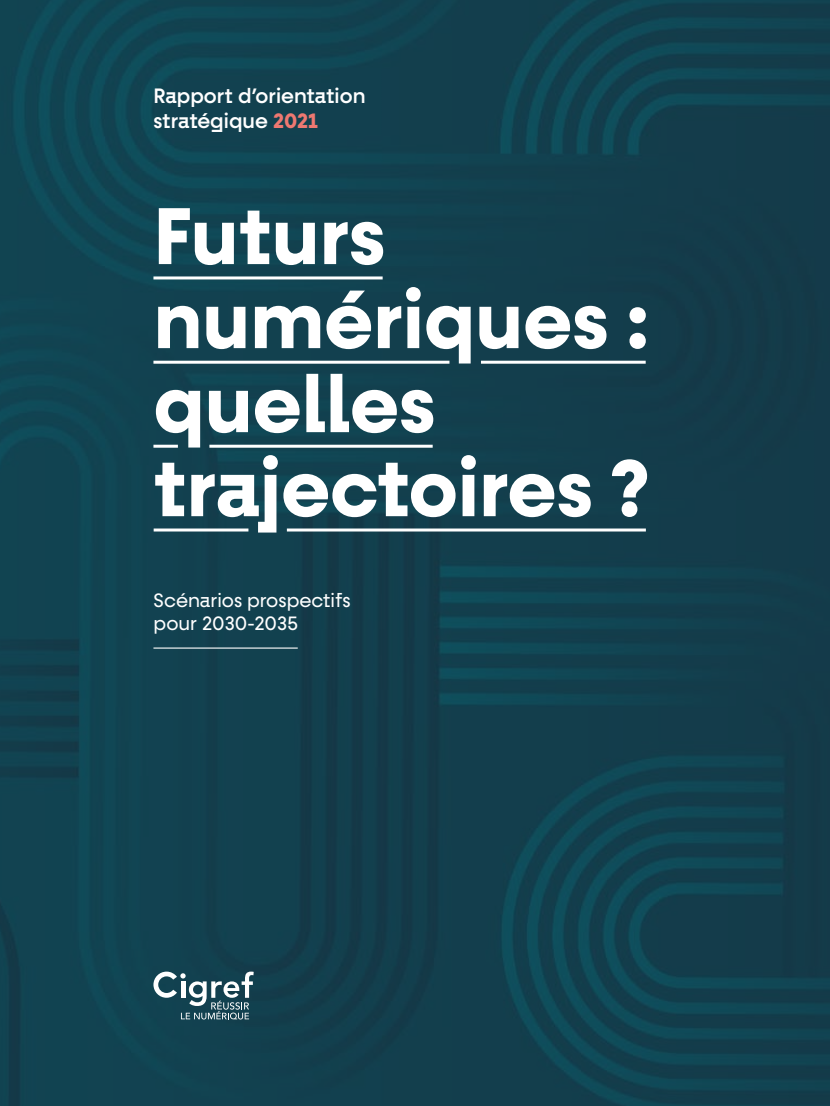
<style>
.page{position:relative;width:830px;height:1106px;background:#fff}
.page>*{position:absolute;margin:0;border:0;box-sizing:border-box;transform-origin:0 0}
.t1{font:700 81px/84px "Fractul";color:#fff}
.t2{font:500 21px/25.2px "Fractul";color:#fff}
.t3{font:19.5px/23.4px "Fractul";color:#fff}
.s1{font-weight:700;color:#ee7871}
</style>
<div class="page">
<div style="left:0;top:0;width:829px;height:1106px;background:#12404e"></div>
<svg style="left:153px;top:971px;width:100px;height:48px"></svg>
<hr style="left:480px;top:361px;width:165px;height:3px;background:#fff">
<hr style="left:153px;top:647px;width:144px;height:1px;background:#fff">
<hr style="left:153px;top:276px;width:229px;height:3px;background:#fff">
<hr style="left:153px;top:361px;width:296px;height:3px;background:#fff">
<hr style="left:153px;top:445px;width:25px;height:3px;background:#fff">
<hr style="left:153px;top:528px;width:95px;height:3px;background:#fff">
<hr style="left:209px;top:445px;width:223px;height:3px;background:#fff">
<hr style="left:287px;top:528px;width:358px;height:3px;background:#fff">
<p class="t2" style="left:153px;top:83px;width:213px">Rapport d’orientation stratégique <span class="s1">2021</span></p>
<p class="t1" style="left:153px;top:194px;width:497px">Futurs numériques : quelles trajectoires ?</p>
<p class="t3" style="left:153px;top:588px;width:198px">Scénarios prospectifs pour 2030-2035</p>
</div>
